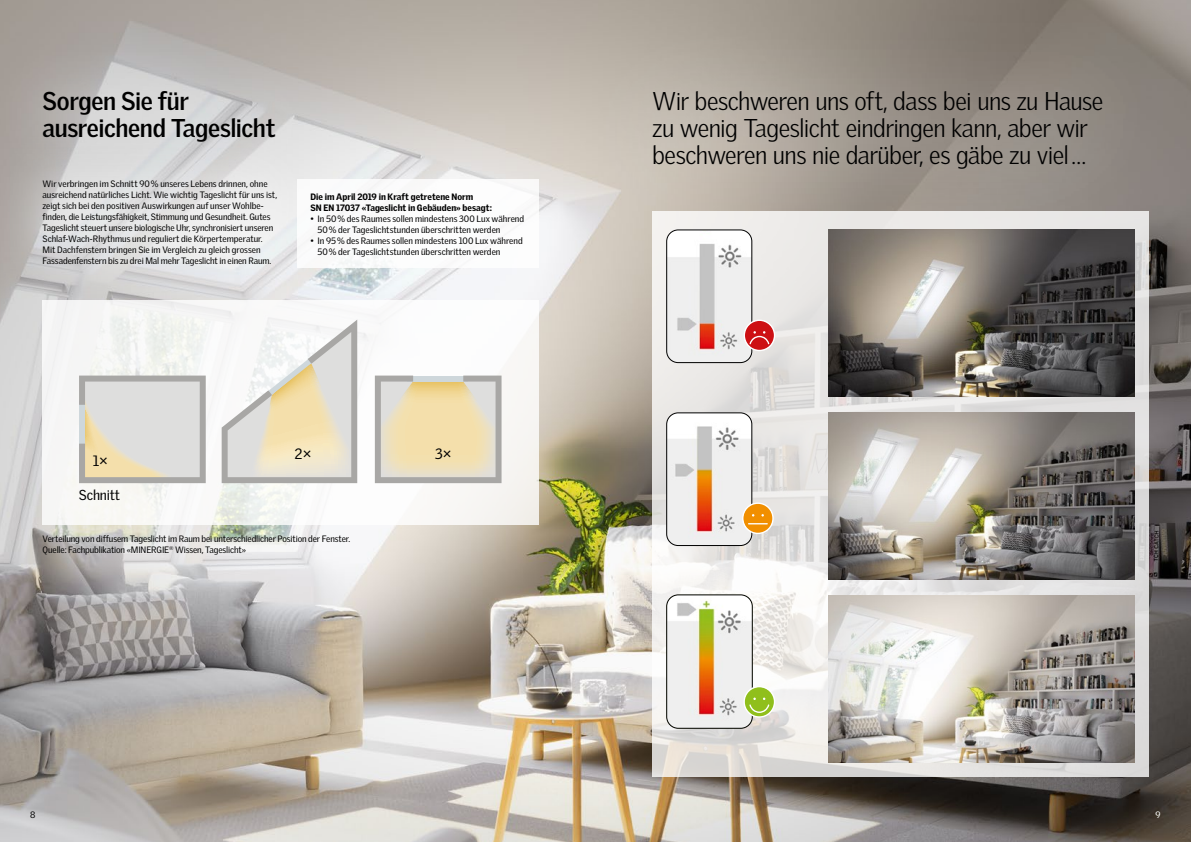
<style>
.page{position:relative;width:1191px;height:842px;background:#fff}
.page>*{position:absolute;margin:0;border:0;box-sizing:border-box;transform-origin:0 0}
.t1{font:300 25px/27px "Velux Gothic";letter-spacing:-.025em;color:#000}
.t2{font:700 25px/27px "Velux Gothic";letter-spacing:-.015em;color:#000}
.t3{font:14.5px "Velux Gothic";color:#000}
.t4{font:14px "Velux Gothic";letter-spacing:-.015em;color:#000}
.t5{font:9px/11px "Velux Gothic";letter-spacing:-.005em;color:#000}
.t6{font:900 9px/11px "Velux Gothic";color:#000}
.t7{font:9px "Velux Gothic";color:#fff}
</style>
<div class="page">
<img style="left:0;top:0;width:1191px;height:842px">
<svg style="left:652px;top:240px;width:496px;height:537px"></svg>
<div style="left:43px;top:300px;width:496px;height:225px;background:#f8f7f6"></div>
<svg style="left:79px;top:376px;width:127px;height:107px;background:#d7d4cb"></svg>
<svg style="left:222px;top:320px;width:135px;height:163px"></svg>
<svg style="left:375px;top:376px;width:126px;height:107px;background:#e1d5b5"></svg>
<img style="left:828px;top:413px;width:306px;height:166px">
<img style="left:666px;top:413px;width:86px;height:132px">
<div style="left:666px;top:413px;width:86px;height:133px;border:1px solid #000;border-radius:11px"></div>
<svg style="left:742px;top:502px;width:31px;height:32px"></svg>
<img style="left:828px;top:595px;width:306px;height:167px">
<img style="left:666px;top:595px;width:86px;height:133px">
<div style="left:666px;top:595px;width:86px;height:134px;border:1px solid #000;border-radius:12px"></div>
<svg style="left:743px;top:686px;width:32px;height:32px"></svg>
<img style="left:828px;top:240px;width:306px;height:156px">
<img style="left:666px;top:240px;width:86px;height:123px">
<div style="left:666px;top:230px;width:86px;height:133px;border:1px solid #000;border-radius:11px"></div>
<svg style="left:743px;top:320px;width:32px;height:31px"></svg>
<svg style="left:582px;top:20px;width:583px;height:220px;background:#a7a098"></svg>
<svg style="left:0;top:42px;width:321px;height:86px;background:#bcbab7"></svg>
<div style="left:0;top:128px;width:326px;height:190px;background:#fff;opacity:.45"></div>
<div style="left:0;top:483px;width:399px;height:124px;background:#fff;opacity:.45"></div>
<div style="left:298px;top:179px;width:241px;height:88px;background:#fff"></div>
<h1 class="t2" style="left:43px;top:87px;width:234px">Sorgen Sie für ausreichend Tageslicht</h1>
<p class="t5" style="left:43px;top:178px;width:236px">Wir verbringen im Schnitt 90% unseres Lebens drinnen, ohne ausreichend natürliches Licht. Wie wichtig Tageslicht für uns ist, zeigt sich bei den positiven Auswirkungen auf unser Wohlbe&shy;finden, die Leistungsfähigkeit, Stimmung und Gesundheit. Gutes Tageslicht steuert unsere biologische Uhr, synchronisiert unseren Schlaf-Wach-Rhythmus und reguliert die Körpertemperatur.<br>Mit Dachfenstern bringen Sie im Vergleich zu gleich grossen Fassadenfenstern bis zu drei Mal mehr Tageslicht in einen Raum.</p>
<p class="t6" style="left:310px;top:191px;width:183px">Die im April 2019 in Kraft getretene Norm<br>SN EN 17037 «Tageslicht in Gebäuden» besagt:</p>
<p class="t5" style="left:317px;top:213px;width:208px;text-indent:-7px">• In 50% des Raumes sollen mindestens 300 Lux während<br>50% der Tageslichtstunden überschritten werden</p>
<p class="t5" style="left:317px;top:235px;width:207px;text-indent:-7px">• In 95% des Raumes sollen mindestens 100 Lux während<br>50% der Tageslichtstunden überschritten werden</p>
<h2 class="t3" style="left:93px;top:452px;width:17px">1×</h2>
<h2 class="t3" style="left:80px;top:486px;width:45px">Schnitt</h2>
<h3 class="t4" style="left:79px;top:487px;width:43px">Schnitt</h3>
<h2 class="t3" style="left:294px;top:446px;width:18px">2×</h2>
<h2 class="t3" style="left:435px;top:446px;width:18px">3×</h2>
<p class="t5" style="left:43px;top:533px;width:309px">Verteilung von diffusem Tageslicht im Raum bei unterschiedlicher Position der Fenster.<br>Quelle: Fachpublikation «MINERGIE<sup>®</sup> Wissen, Tageslicht»</p>
<h1 class="t1" style="left:652px;top:87px;width:453px">Wir beschweren uns oft, dass bei uns zu Hause zu wenig Tageslicht eindringen kann, aber wir beschweren uns nie darüber, es gäbe zu viel…</h1>
<p class="t5" style="left:30px;top:809px;width:7px">8</p>
<p class="t7" style="left:1155px;top:809px;width:7px">9</p>
</div>
